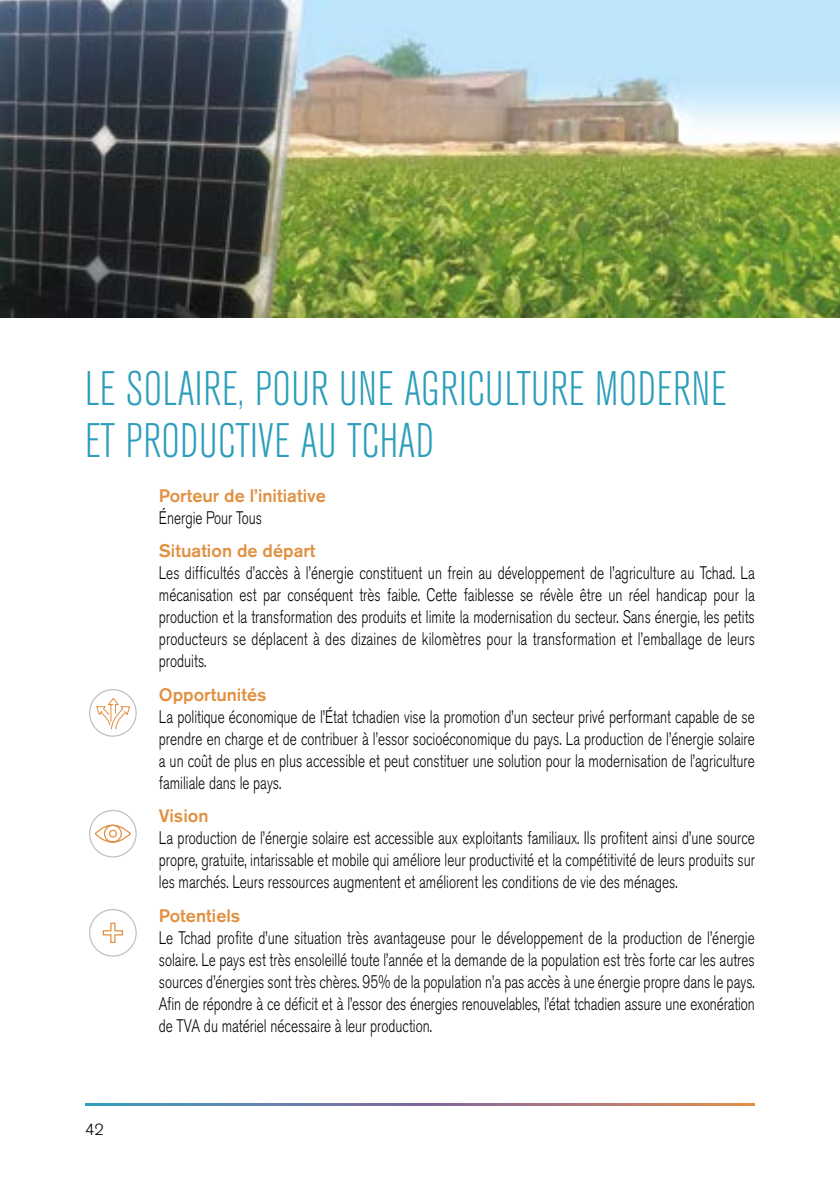
<style>
.page{position:relative;width:840px;height:1191px;background:#fff}
.page>*{position:absolute;margin:0;border:0;box-sizing:border-box;transform-origin:0 0}
.t1{font:300 condensed 48px/52px "Akzidenz Grotesk BE";letter-spacing:.01em;color:#2c9ebb}
.t2{font:700 37.8px "Helvetica Neue LT Std";color:#575756}
.t3{font:700 20.4px "Helvetica Neue LT Std";color:#575756}
.t4{font:300 18px/22px "Akzidenz Grotesk BE";color:#000;text-align:justify;scale:.75 1}
.t5{font:500 18px "Akzidenz Grotesk BE";color:#e29041}
.t6{font:300 16px "Akzidenz Grotesk BE";color:#000}
</style>
<div class="page">
<img style="left:0;top:0;width:839px;height:317px">
<svg style="left:85px;top:1103px;width:669px;height:3px;background:#887f93"></svg>
<div style="left:89px;top:689px;width:48px;height:48px;border:1px solid #c3c1c0;border-radius:50%"></div>
<svg style="left:95px;top:697px;width:36px;height:33px"></svg>
<div style="left:89px;top:810px;width:48px;height:47px;border:1px solid #c3c1c0;border-radius:50%"></div>
<svg style="left:94px;top:824px;width:37px;height:19px"></svg>
<div style="left:89px;top:909px;width:48px;height:47px;border:1px solid #c3c1c0;border-radius:50%"></div>
<svg style="left:102px;top:922px;width:22px;height:21px"></svg>
<h1 class="t1" style="left:85px;top:363px;width:642px">LE SOLAIRE, POUR UNE AGRICULTURE MODERNE<br>ET PRODUCTIVE AU TCHAD</h1>
<p class="t6" style="left:85px;top:1120px;width:20px">42</p>
<p class="t5" style="left:159px;top:485px;width:168px">Porteur de l’initiative</p>
<p class="t4" style="left:159px;top:507px;width:139px">Énergie Pour Tous</p>
<p class="t5" style="left:159px;top:540px;width:158px">Situation de départ</p>
<p class="t4" style="left:159px;top:562px;width:795px">Les difficultés d’accès à l’énergie constituent un frein au développement de l’agriculture au Tchad. La mécanisation est par conséquent très faible. Cette faiblesse se révèle être un réel handicap pour la production et la transformation des produits et limite la modernisation du secteur. Sans énergie, les petits producteurs se déplacent à des dizaines de kilomètres pour la transformation et l’emballage de leurs produits.</p>
<p class="t5" style="left:159px;top:683px;width:109px">Opportunités</p>
<p class="t4" style="left:159px;top:706px;width:795px">La politique économique de l’État tchadien vise la promotion d’un secteur privé performant capable de se prendre en charge et de contribuer à l’essor socioéconomique du pays. La production de l’énergie solaire a un coût de plus en plus accessible et peut constituer une solution pour la modernisation de l’agriculture familiale dans le pays.</p>
<p class="t5" style="left:159px;top:805px;width:51px">Vision</p>
<p class="t4" style="left:159px;top:827px;width:795px">La production de l’énergie solaire est accessible aux exploitants familiaux. Ils profitent ainsi d’une source propre, gratuite, intarissable et mobile qui améliore leur productivité et la compétitivité de leurs produits sur les marchés. Leurs ressources augmentent et améliorent les conditions de vie des ménages.</p>
<p class="t5" style="left:159px;top:904px;width:83px">Potentiels</p>
<p class="t4" style="left:159px;top:926px;width:795px">Le Tchad profite d’une situation très avantageuse pour le développement de la production de l’énergie solaire. Le pays est très ensoleillé toute l’année et la demande de la population est très forte car les autres sources d’énergies sont très chères. 95% de la population n’a pas accès à une énergie propre dans le pays.<br>Afin de répondre à ce déficit et à l’essor des énergies renouvelables, l’état tchadien assure une exonération de TVA du matériel nécessaire à leur production.</p>
<h2 class="t2" style="left:170px;top:831px;width:24px">+</h2>
<h2 class="t2" style="left:170px;top:879px;width:24px">+</h2>
<p class="t3" style="left:205px;top:915px;width:7px">!</p>
<h2 class="t2" style="left:170px;top:907px;width:24px">+</h2>
<p class="t3" style="left:205px;top:962px;width:7px">!</p>
<p class="t3" style="left:205px;top:991px;width:7px">!</p>
</div>
